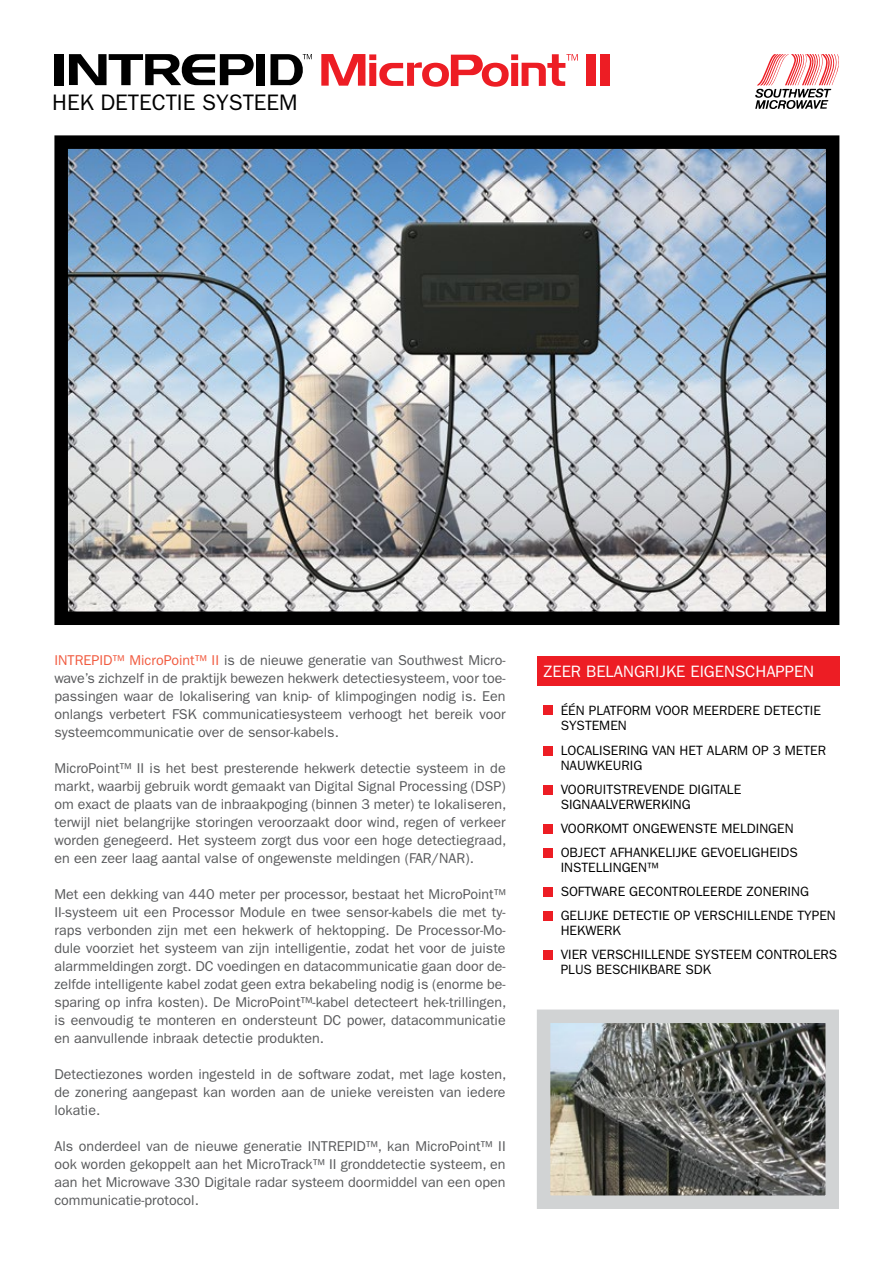
<style>
.page{position:relative;width:893px;height:1263px;background:#fff}
.page>*{position:absolute;margin:0;border:0;box-sizing:border-box;transform-origin:0 0}
.t1{font:22.5px "ITC Franklin Gothic Std";color:#000}
.t2{font:16.5px "ITC Franklin Gothic Std";color:#fff}
.t3{font:14.25px/18px "ITC Franklin Gothic Std";color:#58595b;text-align:justify}
.t4{font:13.5px/24px "ITC Franklin Gothic Std";color:#000}
.s1{color:#f15b40}
</style>
<div class="page">
<svg style="left:755px;top:54px;width:84px;height:55px"></svg>
<div style="left:544px;top:706px;width:9px;height:9px;background:#ed1d24"></div>
<div style="left:544px;top:746px;width:9px;height:9px;background:#ed1d24"></div>
<div style="left:544px;top:785px;width:9px;height:9px;background:#ed1d24"></div>
<div style="left:544px;top:824px;width:9px;height:9px;background:#ed1d24"></div>
<div style="left:544px;top:848px;width:9px;height:9px;background:#ed1d24"></div>
<div style="left:544px;top:887px;width:9px;height:9px;background:#ed1d24"></div>
<div style="left:544px;top:911px;width:9px;height:9px;background:#ed1d24"></div>
<div style="left:544px;top:950px;width:9px;height:9px;background:#ed1d24"></div>
<div style="left:537px;top:657px;width:302px;height:29px;background:#ed1d24"></div>
<div style="left:54px;top:54px;width:9px;height:31px;background:#000"></div>
<div style="left:256px;top:54px;width:9px;height:31px;background:#000"></div>
<svg style="left:69px;top:54px;width:185px;height:31px"></svg>
<svg style="left:270px;top:54px;width:42px;height:31px"></svg>
<svg style="left:321px;top:54px;width:257px;height:33px"></svg>
<div style="left:586px;top:54px;width:9px;height:32px;background:#ed1d24"></div>
<div style="left:600px;top:54px;width:9px;height:32px;background:#ed1d24"></div>
<img style="left:552px;top:1024px;width:272px;height:170px">
<div style="left:537px;top:1009px;width:302px;height:200px;border:14px solid #d1d3d4"></div>
<img style="left:69px;top:150px;width:755px;height:460px">
<div style="left:54px;top:135px;width:785px;height:490px;border:14px solid #000"></div>
<h1 class="t1" style="left:52px;top:90px;width:247px">HEK DETECTIE SYSTEEM</h1>
<p class="t3" style="left:54px;top:651px;width:453px"><span class="s1">INTREPID™ MicroPoint™ II</span> is de nieuwe generatie van Southwest Micro&shy;wave’s zichzelf in de praktijk bewezen hekwerk detectiesysteem, voor toe&shy;passingen waar de lokalisering van knip- of klimpogingen nodig is. Een onlangs verbetert FSK communicatiesysteem verhoogt het bereik voor systeemcommunicatie over de sensor-kabels.</p>
<p class="t3" style="left:54px;top:759px;width:453px">MicroPoint™ II is het best presterende hekwerk detectie systeem in de markt, waarbij gebruik wordt gemaakt van Digital Signal Processing (DSP) om exact de plaats van de inbraakpoging (binnen 3 meter) te lokaliseren, terwijl niet belangrijke storingen veroorzaakt door wind, regen of verkeer worden genegeerd. Het systeem zorgt dus voor een hoge detectiegraad, en een zeer laag aantal valse of ongewenste meldingen (FAR/NAR).</p>
<p class="t3" style="left:54px;top:885px;width:453px">Met een dekking van 440 meter per processor, bestaat het MicroPoint™ II-systeem uit een Processor Module en twee sensor-kabels die met ty&shy;raps verbonden zijn met een hekwerk of hektopping. De Processor-Mo&shy;dule voorziet het systeem van zijn intelligentie, zodat het voor de juiste alarmmeldingen zorgt. DC voedingen en datacommunicatie gaan door de&shy;zelfde intelligente kabel zodat geen extra bekabeling nodig is (enorme be&shy;sparing op infra kosten). De MicroPoint™-kabel detecteert hek-trillingen, is eenvoudig te monteren en ondersteunt DC power, datacommunicatie en aanvullende inbraak detectie produkten.</p>
<p class="t3" style="left:54px;top:1065px;width:453px">Detectiezones worden ingesteld in de software zodat, met lage kosten, de zonering aangepast kan worden aan de unieke vereisten van iedere lokatie.</p>
<p class="t3" style="left:54px;top:1137px;width:453px">Als onderdeel van de nieuwe generatie INTREPID™, kan MicroPoint™ II ook worden gekoppelt aan het MicroTrack™ II gronddetectie systeem, en aan het Microwave 330 Digitale radar systeem doormiddel van een open communicatie-protocol.</p>
<p class="t2" style="left:544px;top:662px;width:272px">ZEER BELANGRIJKE EIGENSCHAPPEN</p>
<p class="t4" style="left:561px;top:703px;width:262px;line-height:15px">ÉÉN PLATFORM VOOR MEERDERE DETECTIE<br>SYSTEMEN</p>
<p class="t4" style="left:561px;top:743px;width:267px;line-height:15px">LOCALISERING VAN HET ALARM OP 3 METER<br>NAUWKEURIG</p>
<p class="t4" style="left:561px;top:782px;width:182px;line-height:15px">VOORUITSTREVENDE DIGITALE<br>SIGNAALVERWERKING</p>
<p class="t4" style="left:561px;top:817px;width:239px">VOORKOMT ONGEWENSTE MELDINGEN<br>OBJECT AFHANKELIJKE GEVOELIGHEIDS</p>
<p class="t4" style="left:561px;top:856px;width:277px">INSTELLINGEN™<br>SOFTWARE GECONTROLEERDE ZONERING<br>GELIJKE DETECTIE OP VERSCHILLENDE TYPEN</p>
<p class="t4" style="left:561px;top:919px;width:278px">HEKWERK<br>VIER VERSCHILLENDE SYSTEEM CONTROLERS</p>
<p class="t4" style="left:561px;top:958px;width:152px">PLUS BESCHIKBARE SDK</p>
</div>
